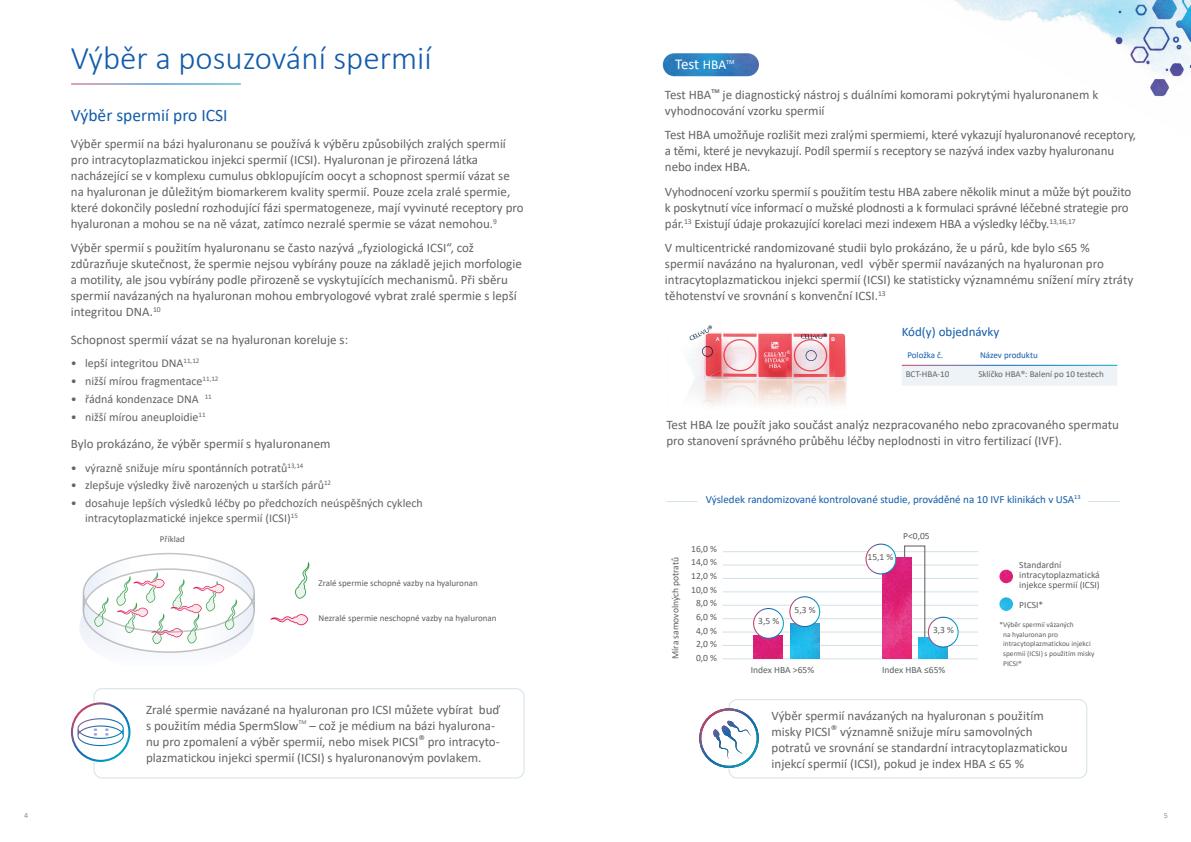
<style>
.page{position:relative;width:1191px;height:842px;background:#fff}
.page>*{position:absolute;margin:0;border:0;box-sizing:border-box;transform-origin:0 0}
.Large_Title{font:300 33px "Calibri";color:#135cab}
.Subtitle_EDIT{font:17.5px "Calibri";color:#135cab}
.Lozenge{font:15px "Calibri";color:#fff}
.Body_Paragraph__after_subtitle{font:13px/16px "Calibri";color:#636366}
.Body_Paragraph__no_subtitle{font:13px/16px "Calibri";color:#636366}
.Paragraph_Header_EDIT{font:13px "Calibri";color:#135cab}
.t1{font:12px/15px "Calibri";color:#636366}
.Body_Paragraph__after_subtitle-2{font:11px "Calibri";color:#135cab}
.Reference{font:9.6px/9.6px "Calibri";color:#5b5f5f}
.Reference-2{font:9px "Calibri";color:#5b5f5f}
.Table_Text{font:9px "Calibri";color:#636366}
.Table_Header_EDIT{font:9px "Calibri";color:#135cab}
.t2{font:8px "Calibri";color:#8e9093}
.Reference-3{font:7.4px/9.6px "Calibri";color:#5b5f5f}
.Body_Paragraph__no_subtitle-2{font:700 6px "Calibri";color:#636366}
.Body_Paragraph__after_subtitle-3{font:6px "Calibri";color:#636366}
.s1{font-size:13.5px}
</style>
<div class="page">
<div style="left:94px;top:688px;width:430px;height:90px;border:1px solid #d3e2e9;border-radius:8px"></div>
<img style="left:687px;top:325px;width:160px;height:81px">
<img style="left:663px;top:53px;width:96px;height:23px;border-radius:11px">
<div style="left:902px;top:366px;width:215px;height:20px;background:#edf3f6"></div>
<hr style="left:666px;top:501px;width:31px;height:1px;background:#d3e2e9">
<hr style="left:1088px;top:501px;width:32px;height:1px;background:#d3e2e9">
<div style="left:728px;top:699px;width:359px;height:79px;border:1px solid #d3e2e9;border-radius:8px"></div>
<svg style="left:699px;top:708px;width:60px;height:60px"></svg>
<svg style="left:71px;top:702px;width:59px;height:60px"></svg>
<img style="left:999px;top:570px;width:14px;height:13px;border-radius:7px">
<img style="left:999px;top:597px;width:14px;height:14px;border-radius:7px">
<hr style="left:722px;top:658px;width:256px;height:1px;background:#d3e2e9">
<hr style="left:722px;top:645px;width:256px;height:1px;background:#d3e2e9">
<hr style="left:722px;top:631px;width:256px;height:2px;background:#d3e2e9">
<hr style="left:722px;top:618px;width:256px;height:1px;background:#d3e2e9">
<hr style="left:722px;top:605px;width:256px;height:1px;background:#d3e2e9">
<hr style="left:723px;top:591px;width:255px;height:1px;background:#d3e2e9">
<hr style="left:723px;top:578px;width:255px;height:1px;background:#d3e2e9">
<hr style="left:723px;top:564px;width:255px;height:2px;background:#d3e2e9">
<hr style="left:723px;top:551px;width:255px;height:1px;background:#d3e2e9">
<svg style="left:904px;top:545px;width:22px;height:96px"></svg>
<img style="left:754px;top:636px;width:28px;height:22px">
<img style="left:882px;top:557px;width:29px;height:101px">
<img style="left:791px;top:624px;width:28px;height:34px">
<img style="left:918px;top:637px;width:29px;height:21px">
<div style="left:928px;top:617px;width:30px;height:30px;background:#fff;border-radius:50%"></div>
<div style="left:927px;top:617px;width:31px;height:31px;border:1px solid #fff;border-radius:50%"></div>
<div style="left:866px;top:544px;width:30px;height:30px;background:#fff;border-radius:50%"></div>
<div style="left:865px;top:544px;width:31px;height:30px;border:1px solid #fff;border-radius:50%"></div>
<div style="left:753px;top:608px;width:30px;height:30px;background:#fff;border-radius:50%"></div>
<div style="left:753px;top:608px;width:31px;height:31px;border:1px solid #fff;border-radius:50%"></div>
<div style="left:790px;top:597px;width:29px;height:30px;background:#fff;border-radius:50%"></div>
<div style="left:789px;top:596px;width:31px;height:31px;border:1px solid #fff;border-radius:50%"></div>
<img style="left:954px;top:0;width:152px;height:34px">
<img style="left:1106px;top:0;width:85px;height:97px">
<svg style="left:79px;top:553px;width:176px;height:100px"></svg>
<svg style="left:295px;top:562px;width:15px;height:37px"></svg>
<svg style="left:270px;top:614px;width:39px;height:12px"></svg>
<p class="Large_Title" style="left:71px;top:38px;width:362px">Výběr a posuzování spermií</p>
<p class="Subtitle_EDIT" style="left:71px;top:103px;width:158px">Výběr spermií pro ICSI</p>
<p class="Body_Paragraph__after_subtitle" style="left:71px;top:135px;width:454px">Výběr spermií na bázi hyaluronanu se používá k výběru způsobilých zralých spermií pro intracytoplazmatickou injekci spermií (ICSI). Hyaluronan je přirozená látka nacházející se v komplexu cumulus obklopujícím oocyt a schopnost spermií vázat se na hyaluronan je důležitým biomarkerem kvality spermií. Pouze zcela zralé spermie, které dokončily poslední rozhodující fázi spermatogeneze, mají vyvinuté receptory pro hyaluronan a mohou se na ně vázat, zatímco nezralé spermie se vázat nemohou.<sup>9</sup></p>
<p class="Body_Paragraph__after_subtitle" style="left:71px;top:240px;width:452px">Výběr spermií s použitím hyaluronanu se často nazývá „fyziologická ICSI“, což zdůrazňuje skutečnost, že spermie nejsou vybírány pouze na základě jejich morfologie a motility, ale jsou vybírány podle přirozeně se vyskytujících mechanismů. Při sběru spermií navázaných na hyaluronan mohou embryologové vybrat zralé spermie s lepší integritou DNA.<sup>10</sup></p>
<p class="Body_Paragraph__after_subtitle" style="left:71px;top:331px;width:279px">Schopnost spermií vázat se na hyaluronan koreluje s:</p>
<p class="t1" style="left:71px;top:355px;width:130px">• lepší integritou DNA<sup>11,12</sup></p>
<p class="t1" style="left:71px;top:373px;width:149px">• nižší mírou fragmentace<sup>11,12</sup></p>
<p class="t1" style="left:71px;top:391px;width:142px">• řádná kondenzace DNA <sup>11</sup></p>
<p class="t1" style="left:71px;top:409px;width:136px">• nižší mírou aneuploidie<sup>11</sup></p>
<p class="Body_Paragraph__after_subtitle" style="left:71px;top:435px;width:261px">Bylo prokázáno, že výběr spermií s hyaluronanem</p>
<p class="t1" style="left:71px;top:460px;width:234px">• výrazně snižuje míru spontánních potratů<sup>13,14</sup></p>
<p class="t1" style="left:71px;top:478px;width:262px">• zlepšuje výsledky živě narozených u starších párů<sup>12</sup></p>
<p class="t1" style="left:85px;top:495px;width:339px;text-indent:-14px">• dosahuje lepších výsledků léčby po předchozích neúspěšných cyklech intracytoplazmatické injekce spermií (ICSI)<sup>15</sup></p>
<p class="Reference-2" style="left:160px;top:532px;width:27px">Příklad</p>
<p class="Reference-2" style="left:318px;top:577px;width:161px">Zralé spermie schopné vazby na hyaluronan</p>
<p class="Reference-2" style="left:318px;top:611px;width:179px">Nezralé spermie neschopné vazby na hyaluronan</p>
<p class="Body_Paragraph__after_subtitle" style="left:146px;top:701px;width:355px">Zralé spermie navázané na hyaluronan pro ICSI můžete vybírat buď s použitím média SpermSlow</p>
<p class="Body_Paragraph__after_subtitle-3" style="left:298px;top:717px;width:10px">TM</p>
<p class="Body_Paragraph__after_subtitle" style="left:146px;top:717px;width:355px;text-indent:163px">– což je médium na bázi hyalurona&shy;nu pro zpomalení a výběr spermií, nebo misek PICSI® pro intracyto&shy;plazmatickou injekci spermií (ICSI) s hyaluronanovým povlakem.</p>
<p class="Lozenge" style="left:675px;top:54px;width:61px">Test <span class="s1">HBA</span><sup>TM</sup></p>
<p class="Body_Paragraph__no_subtitle" style="left:665px;top:86px;width:48px">Test HBA</p>
<p class="Body_Paragraph__no_subtitle-2" style="left:711px;top:87px;width:10px">TM</p>
<p class="Body_Paragraph__no_subtitle" style="left:665px;top:86px;width:435px;text-indent:58px">je diagnostický nástroj s duálními komorami pokrytými hyaluronanem k vyhodnocování vzorku spermií</p>
<p class="Body_Paragraph__after_subtitle" style="left:665px;top:127px;width:473px">Test HBA umožňuje rozlišit mezi zralými spermiemi, které vykazují hyaluronanové receptory, a těmi, které je nevykazují. Podíl spermií s receptory se nazývá index vazby hyaluronanu nebo index HBA.</p>
<p class="Body_Paragraph__after_subtitle" style="left:665px;top:183px;width:468px">Vyhodnocení vzorku spermií s použitím testu HBA zabere několik minut a může být použito k poskytnutí více informací o mužské plodnosti a k formulaci správné léčebné strategie pro pár.<sup>13</sup> Existují údaje prokazující korelaci mezi indexem HBA a výsledky léčby.<sup>13,16,17</sup></p>
<p class="Body_Paragraph__after_subtitle" style="left:665px;top:240px;width:470px">V multicentrické randomizované studii bylo prokázáno, že u párů, kde bylo ≤65 %<br>spermií navázáno na hyaluronan, vedl výběr spermií navázaných na hyaluronan pro intracytoplazmatickou injekci spermií (ICSI) ke statisticky významnému snížení míry ztráty těhotenství ve srovnání s konvenční ICSI.<sup>13</sup></p>
<p class="Paragraph_Header_EDIT" style="left:901px;top:322px;width:99px">Kód(y) objednávky</p>
<p class="Table_Header_EDIT" style="left:907px;top:349px;width:37px">Položka č.</p>
<p class="Table_Header_EDIT" style="left:980px;top:349px;width:59px">Název produktu</p>
<p class="Table_Text" style="left:905px;top:367px;width:45px">BCT-HBA-10</p>
<p class="Table_Text" style="left:978px;top:367px;width:127px">Sklíčko HBA®: Balení po 10 testech</p>
<p class="Body_Paragraph__after_subtitle" style="left:666px;top:417px;width:454px">Test HBA lze použít jako součást analýz nezpracovaného nebo zpracovaného spermatu pro stanovení správného průběhu léčby neplodnosti in vitro fertilizací (IVF).</p>
<p class="Body_Paragraph__after_subtitle-2" style="left:705px;top:492px;width:376px">Výsledek randomizované kontrolované studie, prováděné na 10 IVF klinikách v USA<sup>13</sup></p>
<p class="Reference" style="left:670px;top:659px;width:103px;rotate:-90deg">Míra samovolných potratů</p>
<p class="Reference" style="left:691px;top:544px;width:27px">16,0 %</p>
<p class="Reference" style="left:691px;top:557px;width:27px">14,0 %</p>
<p class="Reference" style="left:691px;top:571px;width:27px">12,0 %</p>
<p class="Reference" style="left:691px;top:584px;width:27px">10,0 %</p>
<p class="Reference" style="left:696px;top:598px;width:23px">8,0 %</p>
<p class="Reference" style="left:696px;top:612px;width:23px">6,0 %</p>
<p class="Reference" style="left:696px;top:625px;width:23px">4,0 %</p>
<p class="Reference" style="left:696px;top:639px;width:23px">2,0 %</p>
<p class="Reference" style="left:696px;top:653px;width:23px">0,0 %</p>
<p class="Reference" style="left:758px;top:616px;width:23px">3,5 %</p>
<p class="Reference" style="left:794px;top:604px;width:23px">5,3 %</p>
<p class="Reference" style="left:867px;top:552px;width:27px">15,1 %</p>
<p class="Reference" style="left:903px;top:530px;width:28px">P&lt;0,05</p>
<p class="Reference" style="left:933px;top:625px;width:23px">3,3 %</p>
<p class="Reference" style="left:751px;top:665px;width:65px">Index HBA &gt;65%</p>
<p class="Reference" style="left:882px;top:665px;width:65px">Index HBA ≤65%</p>
<p class="Reference" style="left:1019px;top:560px;width:82px">Standardní intracytoplazmatická injekce spermií (ICSI)</p>
<p class="Reference" style="left:1019px;top:600px;width:25px">PICSI*</p>
<p class="Reference-3" style="left:1003px;top:620px;width:93px;text-indent:-4px">*Výběr spermií vázaných<br>na hyaluronan pro intracytoplazmatickou injekci spermií (ICSI) s použitím misky<br>PICSI®</p>
<p class="Body_Paragraph__after_subtitle" style="left:771px;top:707px;width:297px">Výběr spermií navázaných na hyaluronan s použitím misky PICSI® významně snižuje míru samovolných potratů ve srovnání se standardní intracytoplazmatickou injekcí spermií (ICSI), pokud je index HBA ≤ 65 %</p>
<p class="t2" style="left:24px;top:810px;width:6px">4</p>
<p class="t2" style="left:1163px;top:810px;width:6px">5</p>
</div>
